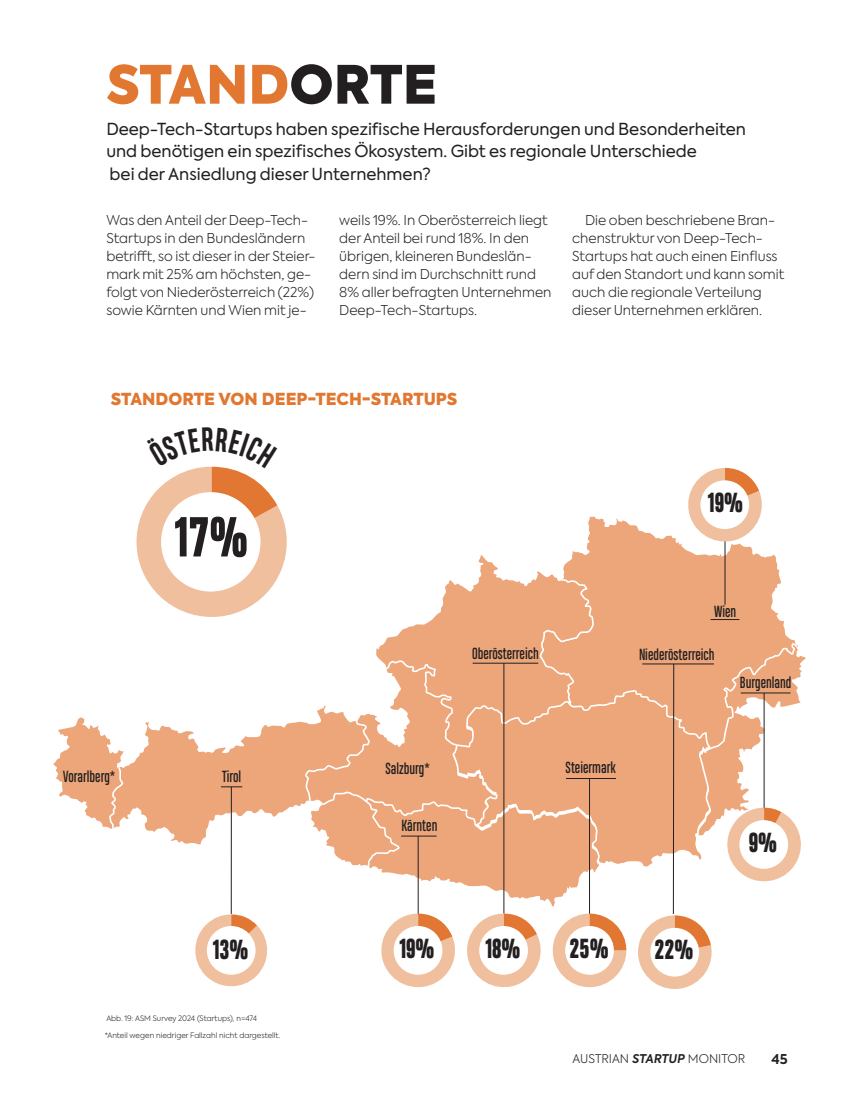
<style>
.page{position:relative;width:851px;height:1106px;background:#fff}
.page>*{position:absolute;margin:0;border:0;box-sizing:border-box;transform-origin:0 0}
.t1{font:800 52.95px "Heading Pro Compressed";color:#231f20}
.t2{font:900 52.5px "Axiforma";color:#e17730}
.t3{font:800 25.95px "Heading Pro Compressed";color:#231f20}
.t4{font:16.5px/22.5px "Axiforma";color:#231f20}
.t5{font:900 16.5px "Axiforma";color:#e17730}
.t6{font:15.15px "Heading Pro Compressed";color:#231f20}
.t7{font:300 13.5px/18px "Axiforma";color:#231f20}
.t8{font:700 13.5px "Axiforma";color:#231f20}
.t9{font:300 12px "Axiforma";color:#231f20}
.t10{font:300 7.5px "Axiforma";color:#231f20}
.s1{color:#231f20}
.s2{font-weight:600;font-style:italic}
</style>
<div class="page">
<svg style="left:478px;top:555px;width:62px;height:24px"></svg>
<svg style="left:540px;top:516px;width:240px;height:63px;fill:#eca67a"></svg>
<svg style="left:376px;top:579px;width:420px;height:287px;background:#edb089"></svg>
<svg style="left:710px;top:619px;width:29px;height:1px"></svg>
<hr style="left:642px;top:663px;width:72px;height:1px;background:#231f20">
<hr style="left:566px;top:778px;width:50px;height:1px;background:#231f20">
<svg style="left:53px;top:661px;width:546px;height:245px"></svg>
<hr style="left:724px;top:541px;width:1px;height:63px;background:#231f20">
<hr style="left:231px;top:786px;width:1px;height:127px;background:#231f20">
<hr style="left:673px;top:664px;width:1px;height:250px;background:#231f20">
<hr style="left:589px;top:778px;width:1px;height:136px;background:#231f20">
<hr style="left:418px;top:836px;width:1px;height:79px;background:#231f20">
<hr style="left:503px;top:663px;width:1px;height:250px;background:#231f20">
<svg style="left:552px;top:913px;width:74px;height:74px"></svg>
<svg style="left:638px;top:915px;width:74px;height:74px"></svg>
<svg style="left:683px;top:468px;width:83px;height:78px"></svg>
<svg style="left:381px;top:913px;width:160px;height:75px"></svg>
<svg style="left:697px;top:644px;width:109px;height:238px"></svg>
<div style="left:565px;top:926px;width:48px;height:48px;background:#fff;border-radius:50%"></div>
<div style="left:650px;top:927px;width:49px;height:49px;background:#fff;border-radius:50%"></div>
<div style="left:393px;top:926px;width:49px;height:48px;background:#fff;border-radius:50%"></div>
<div style="left:700px;top:480px;width:49px;height:49px;background:#fff;border-radius:50%"></div>
<div style="left:479px;top:926px;width:49px;height:48px;background:#fff;border-radius:50%"></div>
<div style="left:739px;top:820px;width:49px;height:48px;background:#fff;border-radius:50%"></div>
<svg style="left:195px;top:914px;width:72px;height:73px"></svg>
<div style="left:207px;top:926px;width:48px;height:48px;background:#fff;border-radius:50%"></div>
<svg style="left:136px;top:466px;width:151px;height:151px"></svg>
<h2 class="t2" style="left:106px;top:47px;width:332px">STAND<span class="s1">ORTE</span></h2>
<p class="t4" style="left:106px;top:118px;width:641px">Deep-Tech-Startups haben spezifische Herausforderungen und Besonderheiten und benötigen ein spezifisches Ökosystem. Gibt es regionale Unterschiede<br>bei der Ansiedlung dieser Unternehmen?</p>
<p class="t7" style="left:106px;top:211px;width:211px">Was den Anteil der Deep-Tech-<br>Startups in den Bundesländern betrifft, so ist dieser in der Steier&shy;mark mit 25% am höchsten, ge&shy;folgt von Niederösterreich (22%) sowie Kärnten und Wien mit je-</p>
<p class="t7" style="left:339px;top:211px;width:214px">weils 19%. In Oberösterreich liegt der Anteil bei rund 18%. In den übrigen, kleineren Bundeslän&shy;dern sind im Durchschnitt rund<br>8% aller befragten Unternehmen<br>Deep-Tech-Startups.</p>
<p class="t7" style="left:572px;top:211px;width:214px;text-indent:13px">Die oben beschriebene Bran&shy;chenstruktur von Deep-Tech-<br>Startups hat auch einen Einfluss auf den Standort und kann somit auch die regionale Verteilung dieser Unternehmen erklären.</p>
<p class="t5" style="left:111px;top:387px;width:348px">STANDORTE VON DEEP-TECH-STARTUPS</p>
<h1 class="t1" style="left:175px;top:504px;width:74px">17%</h1>
<p class="t6" style="left:63px;top:767px;width:54px">Vorarlberg*</p>
<p class="t6" style="left:222px;top:767px;width:21px">Tirol</p>
<p class="t6" style="left:385px;top:760px;width:46px">Salzburg*</p>
<p class="t6" style="left:401px;top:816px;width:38px">Kärnten</p>
<h3 class="t3" style="left:708px;top:486px;width:36px">19%</h3>
<p class="t6" style="left:714px;top:602px;width:24px">Wien</p>
<p class="t6" style="left:472px;top:644px;width:68px">Oberösterreich</p>
<p class="t6" style="left:639px;top:645px;width:77px">Niederösterreich</p>
<p class="t6" style="left:739px;top:673px;width:53px">Burgenland</p>
<p class="t6" style="left:565px;top:758px;width:52px">Steiermark</p>
<h3 class="t3" style="left:748px;top:826px;width:30px">9%</h3>
<h3 class="t3" style="left:214px;top:930px;width:37px">317%</h3>
<p class="t10" style="left:106px;top:1013px;width:152px">Abb. 19: ASM Survey 2024 (Startups), n=474</p>
<p class="t10" style="left:105px;top:1030px;width:177px">*Anteil wegen niedriger Fallzahl nicht dargestellt.</p>
<h3 class="t3" style="left:399px;top:932px;width:36px">19%</h3>
<h3 class="t3" style="left:569px;top:932px;width:40px">25%</h3>
<h3 class="t3" style="left:654px;top:933px;width:40px">22%</h3>
<h3 class="t3" style="left:485px;top:931px;width:36px">18%</h3>
<p class="t9" style="left:572px;top:1050px;width:174px">AUSTRIAN <span class="s2">STARTUP</span> MONITOR</p>
<p class="t8" style="left:771px;top:1049px;width:18px">45</p>
</div>
